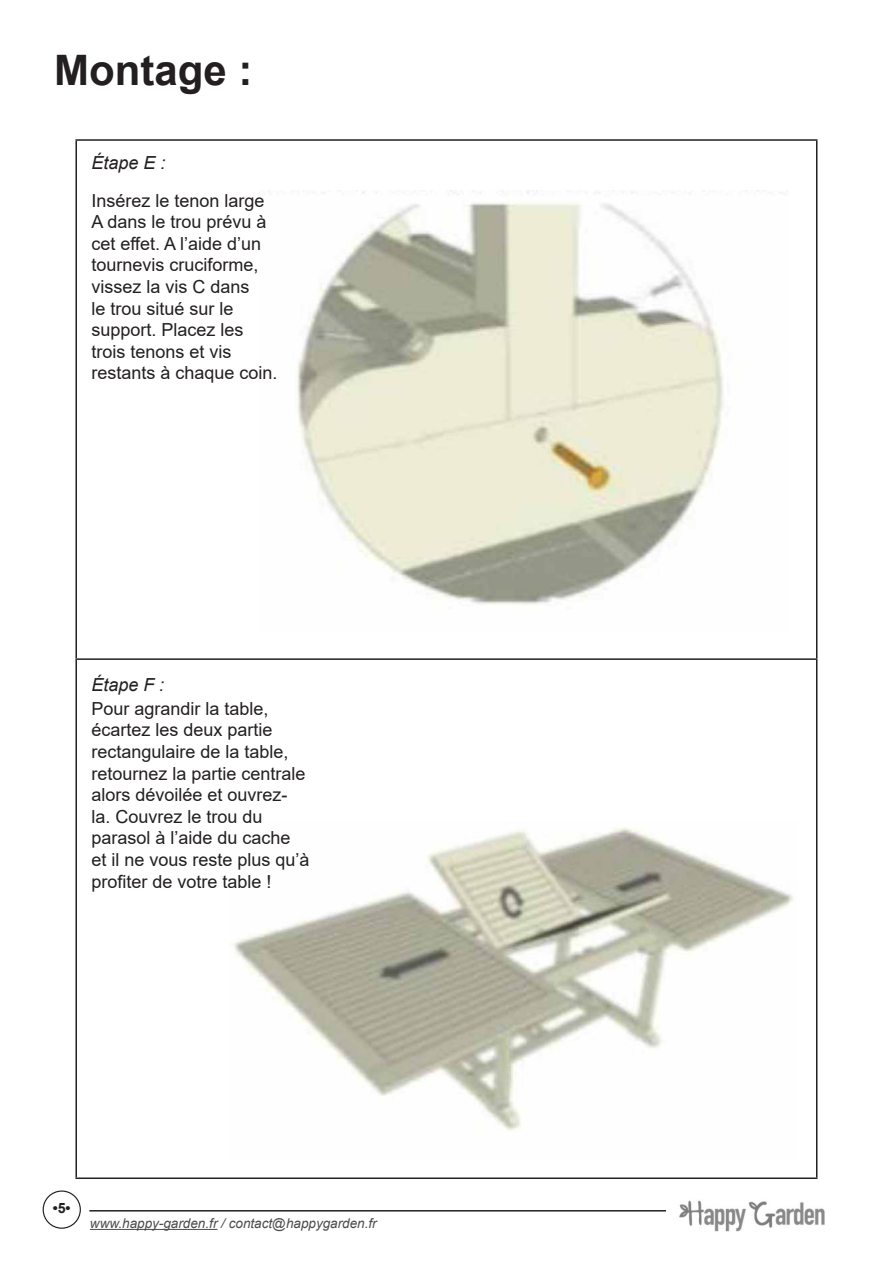
<style>
.page{position:relative;width:893px;height:1263px;background:#fff}
.page>*{position:absolute;margin:0;border:0;box-sizing:border-box;transform-origin:0 0}
.P3_4_5_6_7_TITRE{font:700 42px "Arial";color:#231f20}
.table_des_matières{font:18px/21.6px "Arial";color:#231f20}
.P5_Montage_-_Etapes{font:italic 18px "Arial";color:#231f20}
.t1{font:700 14.25px "Arial";color:#231f20}
.t2{font:italic 13.5px "Arial";color:#4b4c4d}
</style>
<div class="page">
<hr style="left:90px;top:1229px;width:127px;height:1px;background:#4b4c4d">
<div style="left:43px;top:1190px;width:38px;height:39px;border:1px solid #231f20;border-radius:50%"></div>
<hr style="left:89px;top:1210px;width:750px;height:1px;background:#231f20">
<img style="left:666px;top:1200px;width:173px;height:32px">
<hr style="left:75px;top:139px;width:742px;height:2px;background:#231f20">
<hr style="left:75px;top:141px;width:2px;height:517px;background:#231f20">
<hr style="left:816px;top:141px;width:1px;height:517px;background:#231f20">
<hr style="left:75px;top:658px;width:742px;height:2px;background:#231f20">
<hr style="left:75px;top:660px;width:2px;height:517px;background:#231f20">
<hr style="left:816px;top:660px;width:1px;height:517px;background:#231f20">
<hr style="left:75px;top:1177px;width:742px;height:2px;background:#231f20">
<img style="left:297px;top:191px;width:489px;height:414px">
<img style="left:232px;top:827px;width:561px;height:303px">
<p class="P3_4_5_6_7_TITRE" style="left:54px;top:40px;width:200px">Montage :</p>
<p class="P5_Montage_-_Etapes" style="left:91px;top:151px;width:76px">Étape E :</p>
<p class="table_des_matières" style="left:91px;top:189px;width:188px">Insérez le tenon large<br>A dans le trou prévu à cet effet. A l’aide d’un tournevis cruciforme, vissez la vis C dans<br>le trou situé sur le support. Placez les trois tenons et vis restants à chaque coin.</p>
<p class="P5_Montage_-_Etapes" style="left:91px;top:673px;width:74px">Étape F :</p>
<p class="table_des_matières" style="left:91px;top:697px;width:220px">Pour agrandir la table, écartez les deux partie rectangulaire de la table, retournez la partie centrale alors dévoilée et ouvrez&shy;la. Couvrez le trou du parasol à l’aide du cache et il ne vous reste plus qu’à profiter de votre table !</p>
<p class="t1" style="left:53px;top:1198px;width:19px">•5•</p>
<p class="t2" style="left:90px;top:1214px;width:288px">www.happy-garden.fr / contact@happygarden.fr</p>
</div>
